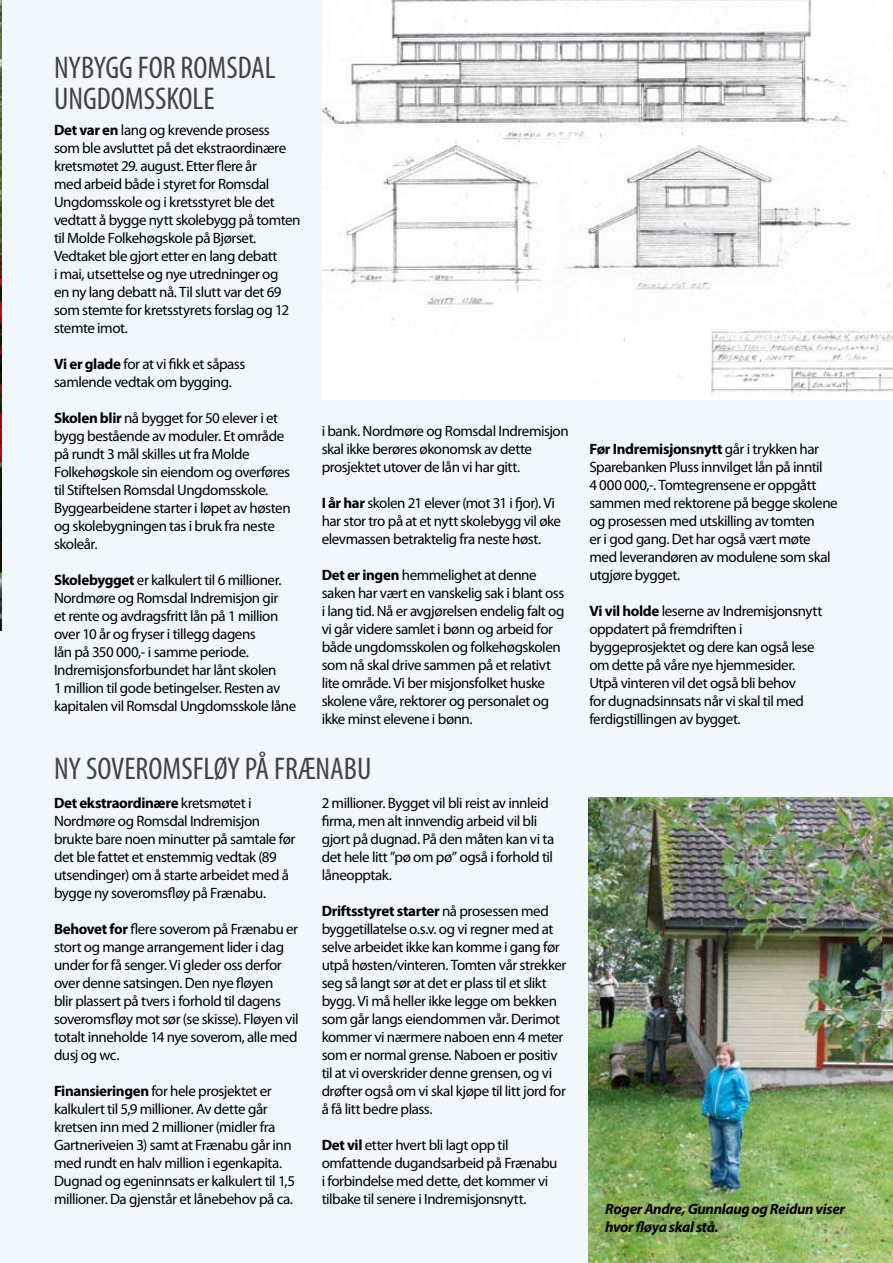
<style>
.page{position:relative;width:893px;height:1263px;background:#f0f8fc}
.page>*{position:absolute;margin:0;border:0;box-sizing:border-box;transform-origin:0 0}
.t1{font:condensed 31.5px/31.5px "Myriad Pro";color:#444246}
.t2{font:15px/18px "Myriad Pro";letter-spacing:-.03em;color:#000}
.t3{font:italic 700 15px/18px "Myriad Pro";letter-spacing:-.025em;color:#000}
.s1{font-weight:700}
</style>
<div class="page">
<img style="left:323px;top:0;width:570px;height:399px">
<img style="left:0;top:0;width:1px;height:386px">
<img style="left:0;top:386px;width:2px;height:245px">
<img style="left:588px;top:798px;width:305px;height:465px">
<svg style="left:789px;top:0;width:104px;height:206px"></svg>
<svg style="left:636px;top:1221px;width:8px;height:11px"></svg>
<h1 class="t1" style="left:54px;top:51px;width:223px">NYBYGG FOR ROMSDAL<br>UNGDOMSSKOLE</h1>
<p class="t2" style="left:54px;top:121px;width:248px"><span class="s1">Det var en</span> lang og krevende prosess<br>som ble avsluttet på det ekstraordinære kretsmøtet 29. august. Etter flere år<br>med arbeid både i styret for Romsdal Ungdomsskole og i kretsstyret ble det vedtatt å bygge nytt skolebygg på tomten til Molde Folkehøgskole på Bjørset.<br>Vedtaket ble gjort etter en lang debatt<br>i mai, utsettelse og nye utredninger og<br>en ny lang debatt nå. Til slutt var det 69 som stemte for kretsstyrets forslag og 12 stemte imot.</p>
<p class="t2" style="left:54px;top:355px;width:193px"><span class="s1">Vi er glade</span> for at vi fikk et såpass samlende vedtak om bygging.</p>
<p class="t2" style="left:54px;top:409px;width:238px"><span class="s1">Skolen blir</span> nå bygget for 50 elever i et bygg bestående av moduler. Et område på rundt 3 mål skilles ut fra Molde Folkehøgskole sin eiendom og overføres til Stiftelsen Romsdal Ungdomsskole.<br>Byggearbeidene starter i løpet av høsten og skolebygningen tas i bruk fra neste skoleår.</p>
<p class="t2" style="left:54px;top:571px;width:244px"><span class="s1">Skolebygget</span> er kalkulert til 6 millioner.<br>Nordmøre og Romsdal Indremisjon gir<br>et rente og avdragsfritt lån på 1 million over 10 år og fryser i tillegg dagens<br>lån på 350 000,- i samme periode.<br>Indremisjonsforbundet har lånt skolen<br>1 million til gode betingelser. Resten av kapitalen vil Romsdal Ungdomsskole låne</p>
<p class="t2" style="left:322px;top:422px;width:249px">i bank. Nordmøre og Romsdal Indremisjon skal ikke berøres økonomsk av dette prosjektet utover de lån vi har gitt.</p>
<p class="t2" style="left:322px;top:494px;width:241px"><span class="s1">I år har</span> skolen 21 elever (mot 31 i fjor). Vi har stor tro på at et nytt skolebygg vil øke elevmassen betraktelig fra neste høst.</p>
<p class="t2" style="left:322px;top:566px;width:244px"><span class="s1">Det er ingen</span> hemmelighet at denne saken har vært en vanskelig sak i blant oss i lang tid. Nå er avgjørelsen endelig falt og vi går videre samlet i bønn og arbeid for både ungdomsskolen og folkehøgskolen som nå skal drive sammen på et relativt lite område. Vi ber misjonsfolket huske skolene våre, rektorer og personalet og ikke minst elevene i bønn.</p>
<h1 class="t1" style="left:54px;top:753px;width:319px">NY SOVEROMSFLØY PÅ FRÆNABU</h1>
<p class="t2" style="left:54px;top:794px;width:243px"><span class="s1">Det ekstraordinære</span> kretsmøtet i Nordmøre og Romsdal Indremisjon brukte bare noen minutter på samtale før det ble fattet et enstemmig vedtak (89 utsendinger) om å starte arbeidet med å bygge ny soveromsfløy på Frænabu.</p>
<p class="t2" style="left:54px;top:920px;width:246px"><span class="s1">Behovet for</span> flere soverom på Frænabu er stort og mange arrangement lider i dag under for få senger. Vi gleder oss derfor over denne satsingen. Den nye fløyen<br>blir plassert på tvers i forhold til dagens soveromsfløy mot sør (se skisse). Fløyen vil totalt inneholde 14 nye soverom, alle med dusj og wc.</p>
<p class="t2" style="left:54px;top:1082px;width:243px"><span class="s1">Finansieringen</span> for hele prosjektet er kalkulert til 5,9 millioner. Av dette går kretsen inn med 2 millioner (midler fra Gartneriveien 3) samt at Frænabu går inn med rundt en halv million i egenkapita.<br>Dugnad og egeninnsats er kalkulert til 1,5 millioner. Da gjenstår et lånebehov på ca.</p>
<p class="t2" style="left:322px;top:794px;width:234px">2 millioner. Bygget vil bli reist av innleid firma, men alt innvendig arbeid vil bli gjort på dugnad. På den måten kan vi ta det hele litt ”pø om pø” også i forhold til låneopptak.</p>
<p class="t2" style="left:322px;top:902px;width:246px"><span class="s1">Driftsstyret starter</span> nå prosessen med byggetillatelse o.s.v. og vi regner med at selve arbeidet ikke kan komme i gang før utpå høsten/vinteren. Tomten vår strekker seg så langt sør at det er plass til et slikt bygg. Vi må heller ikke legge om bekken som går langs eiendommen vår. Derimot kommer vi nærmere naboen enn 4 meter som er normal grense. Naboen er positiv til at vi overskrider denne grensen, og vi drøfter også om vi skal kjøpe til litt jord for å få litt bedre plass.</p>
<p class="t2" style="left:322px;top:1136px;width:237px"><span class="s1">Det vil</span> etter hvert bli lagt opp til omfattende dugandsarbeid på Frænabu i forbindelse med dette, det kommer vi tilbake til senere i Indremisjonsnytt.</p>
<p class="t2" style="left:589px;top:440px;width:250px"><span class="s1">Før Indremisjonsnytt</span> går i trykken har Sparebanken Pluss innvilget lån på inntil<br>4 000 000,-. Tomtegrensene er oppgått sammen med rektorene på begge skolene og prosessen med utskilling av tomten<br>er i god gang. Det har også vært møte med leverandøren av modulene som skal utgjøre bygget.</p>
<p class="t2" style="left:589px;top:602px;width:234px"><span class="s1">Vi vil holde</span> leserne av Indremisjonsnytt oppdatert på fremdriften i byggeprosjektet og dere kan også lese om dette på våre nye hjemmesider.<br>Utpå vinteren vil det også bli behov<br>for dugnadsinnsats når vi skal til med ferdigstillingen av bygget.</p>
<p class="t3" style="left:605px;top:1199px;width:241px">Roger Andre, Gunnlaug og Reidun viser hvor øya skal stå.</p>
</div>
